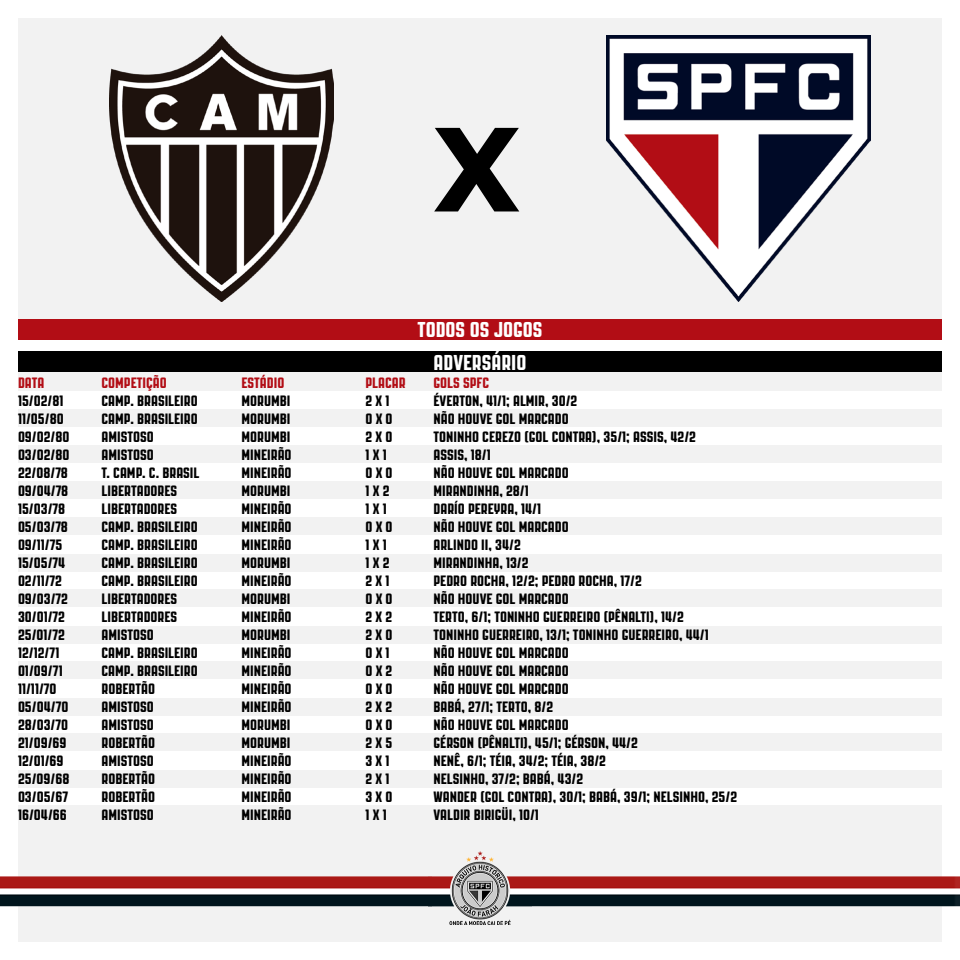
<style>
.page{position:relative;width:960px;height:960px;background:#fff}
.page>*{position:absolute;margin:0;border:0;box-sizing:border-box;transform-origin:0 0}
.t1{font:700 115px "Verdana";color:#000}
.t2{font:21.5px "PAG Revolucion";color:#fff}
.t3{font:15px "PAG Revolucion";color:#000}
.t4{font:15px "PAG Revolucion";color:#b20d15}
</style>
<div class="page">
<div style="left:18px;top:372px;width:924px;height:20px;background:#f2f2f2"></div>
<div style="left:18px;top:391px;width:924px;height:18px;background:#fff"></div>
<div style="left:18px;top:445px;width:924px;height:18px;background:#f2f2f2"></div>
<div style="left:18px;top:589px;width:924px;height:18px;background:#f2f2f2"></div>
<div style="left:18px;top:733px;width:924px;height:18px;background:#f2f2f2"></div>
<div style="left:18px;top:517px;width:924px;height:18px;background:#f2f2f2"></div>
<div style="left:18px;top:661px;width:924px;height:18px;background:#f2f2f2"></div>
<div style="left:18px;top:805px;width:924px;height:18px;background:#f2f2f2"></div>
<div style="left:18px;top:823px;width:924px;height:119px;background:#f2f2f2"></div>
<div style="left:18px;top:409px;width:924px;height:18px;background:#f2f2f2"></div>
<div style="left:18px;top:554px;width:924px;height:18px;background:#f2f2f2"></div>
<div style="left:18px;top:698px;width:924px;height:18px;background:#f2f2f2"></div>
<div style="left:18px;top:481px;width:924px;height:18px;background:#f2f2f2"></div>
<div style="left:18px;top:626px;width:924px;height:18px;background:#f2f2f2"></div>
<div style="left:18px;top:770px;width:924px;height:18px;background:#f2f2f2"></div>
<div style="left:18px;top:18px;width:924px;height:322px;background:#f2f2f2"></div>
<img style="left:0;top:852px;width:960px;height:72px">
<div style="left:18px;top:351px;width:924px;height:21px;background:#000"></div>
<div style="left:18px;top:320px;width:924px;height:20px;background:#b20d15"></div>
<img style="left:607px;top:36px;width:264px;height:266px">
<img style="left:109px;top:36px;width:224px;height:266px">
<h1 class="t1" style="left:433px;top:88px;width:89px">X</h1>
<h2 class="t2" style="left:418px;top:318px;width:126px">TODOS OS JOGOS</h2>
<h2 class="t2" style="left:434px;top:351px;width:94px">ADVERSÁRIO</h2>
<p class="t4" style="left:18px;top:374px;width:28px">DATA</p>
<p class="t4" style="left:102px;top:374px;width:67px">COMPETIÇÃO</p>
<p class="t4" style="left:242px;top:374px;width:44px">ESTÁDIO</p>
<p class="t4" style="left:366px;top:374px;width:42px">PLACAR</p>
<p class="t4" style="left:434px;top:374px;width:57px">GOLS SPFC</p>
<p class="t3" style="left:18px;top:392px;width:47px">15/02/81</p>
<p class="t3" style="left:102px;top:392px;width:98px">CAMP. BRASILEIRO</p>
<p class="t3" style="left:242px;top:392px;width:51px">MORUMBI</p>
<p class="t3" style="left:366px;top:392px;width:26px">2 X 1</p>
<p class="t3" style="left:434px;top:392px;width:145px">ÉVERTON, 41/1; ALMIR, 30/2</p>
<p class="t3" style="left:18px;top:410px;width:47px">11/05/80</p>
<p class="t3" style="left:102px;top:410px;width:98px">CAMP. BRASILEIRO</p>
<p class="t3" style="left:242px;top:410px;width:51px">MORUMBI</p>
<p class="t3" style="left:366px;top:410px;width:29px">0 X 0</p>
<p class="t3" style="left:434px;top:410px;width:137px">NÃO HOUVE GOL MARCADO</p>
<p class="t3" style="left:18px;top:428px;width:53px">09/02/80</p>
<p class="t3" style="left:102px;top:428px;width:54px">AMISTOSO</p>
<p class="t3" style="left:242px;top:428px;width:51px">MORUMBI</p>
<p class="t3" style="left:366px;top:428px;width:28px">2 X 0</p>
<p class="t3" style="left:434px;top:428px;width:264px">TONINHO CEREZO (GOL CONTRA), 35/1; ASSIS, 42/2</p>
<p class="t3" style="left:18px;top:446px;width:53px">03/02/80</p>
<p class="t3" style="left:102px;top:446px;width:54px">AMISTOSO</p>
<p class="t3" style="left:242px;top:446px;width:52px">MINEIRÃO</p>
<p class="t3" style="left:366px;top:446px;width:23px">1 X 1</p>
<p class="t3" style="left:434px;top:446px;width:59px">ASSIS, 18/1</p>
<p class="t3" style="left:18px;top:464px;width:51px">22/08/78</p>
<p class="t3" style="left:102px;top:464px;width:99px">T. CAMP. C. BRASIL</p>
<p class="t3" style="left:242px;top:464px;width:52px">MINEIRÃO</p>
<p class="t3" style="left:366px;top:464px;width:29px">0 X 0</p>
<p class="t3" style="left:434px;top:464px;width:137px">NÃO HOUVE GOL MARCADO</p>
<p class="t3" style="left:18px;top:482px;width:52px">09/04/78</p>
<p class="t3" style="left:102px;top:482px;width:77px">LIBERTADORES</p>
<p class="t3" style="left:242px;top:482px;width:51px">MORUMBI</p>
<p class="t3" style="left:366px;top:482px;width:26px">1 X 2</p>
<p class="t3" style="left:434px;top:482px;width:97px">MIRANDINHA, 28/1</p>
<p class="t3" style="left:18px;top:500px;width:49px">15/03/78</p>
<p class="t3" style="left:102px;top:500px;width:77px">LIBERTADORES</p>
<p class="t3" style="left:242px;top:500px;width:52px">MINEIRÃO</p>
<p class="t3" style="left:366px;top:500px;width:23px">1 X 1</p>
<p class="t3" style="left:434px;top:500px;width:109px">DARÍO PEREYRA, 14/1</p>
<p class="t3" style="left:18px;top:518px;width:52px">05/03/78</p>
<p class="t3" style="left:102px;top:518px;width:98px">CAMP. BRASILEIRO</p>
<p class="t3" style="left:242px;top:518px;width:52px">MINEIRÃO</p>
<p class="t3" style="left:366px;top:518px;width:29px">0 X 0</p>
<p class="t3" style="left:434px;top:518px;width:137px">NÃO HOUVE GOL MARCADO</p>
<p class="t3" style="left:18px;top:536px;width:46px">09/11/75</p>
<p class="t3" style="left:102px;top:536px;width:98px">CAMP. BRASILEIRO</p>
<p class="t3" style="left:242px;top:536px;width:52px">MINEIRÃO</p>
<p class="t3" style="left:366px;top:536px;width:23px">1 X 1</p>
<p class="t3" style="left:434px;top:536px;width:89px">ARLINDO II, 34/2</p>
<p class="t3" style="left:18px;top:554px;width:49px">15/05/74</p>
<p class="t3" style="left:102px;top:554px;width:98px">CAMP. BRASILEIRO</p>
<p class="t3" style="left:242px;top:554px;width:51px">MORUMBI</p>
<p class="t3" style="left:366px;top:554px;width:26px">1 X 2</p>
<p class="t3" style="left:434px;top:554px;width:97px">MIRANDINHA, 13/2</p>
<p class="t3" style="left:18px;top:572px;width:46px">02/11/72</p>
<p class="t3" style="left:102px;top:572px;width:98px">CAMP. BRASILEIRO</p>
<p class="t3" style="left:242px;top:572px;width:52px">MINEIRÃO</p>
<p class="t3" style="left:366px;top:572px;width:26px">2 X 1</p>
<p class="t3" style="left:434px;top:572px;width:210px">PEDRO ROCHA, 12/2; PEDRO ROCHA, 17/2</p>
<p class="t3" style="left:18px;top:590px;width:51px">09/03/72</p>
<p class="t3" style="left:102px;top:590px;width:77px">LIBERTADORES</p>
<p class="t3" style="left:242px;top:590px;width:51px">MORUMBI</p>
<p class="t3" style="left:366px;top:590px;width:29px">0 X 0</p>
<p class="t3" style="left:434px;top:590px;width:137px">NÃO HOUVE GOL MARCADO</p>
<p class="t3" style="left:18px;top:608px;width:49px">30/01/72</p>
<p class="t3" style="left:102px;top:608px;width:77px">LIBERTADORES</p>
<p class="t3" style="left:242px;top:608px;width:52px">MINEIRÃO</p>
<p class="t3" style="left:366px;top:608px;width:28px">2 X 2</p>
<p class="t3" style="left:434px;top:608px;width:252px">TERTO, 6/1; TONINHO GUERREIRO (PÊNALTI), 14/2</p>
<p class="t3" style="left:18px;top:626px;width:48px">25/01/72</p>
<p class="t3" style="left:102px;top:626px;width:54px">AMISTOSO</p>
<p class="t3" style="left:242px;top:626px;width:51px">MORUMBI</p>
<p class="t3" style="left:366px;top:626px;width:28px">2 X 0</p>
<p class="t3" style="left:434px;top:626px;width:277px">TONINHO GUERREIRO, 13/1; TONINHO GUERREIRO, 44/1</p>
<p class="t3" style="left:18px;top:644px;width:43px">12/12/71</p>
<p class="t3" style="left:102px;top:644px;width:98px">CAMP. BRASILEIRO</p>
<p class="t3" style="left:242px;top:644px;width:52px">MINEIRÃO</p>
<p class="t3" style="left:366px;top:644px;width:26px">0 X 1</p>
<p class="t3" style="left:434px;top:644px;width:137px">NÃO HOUVE GOL MARCADO</p>
<p class="t3" style="left:18px;top:662px;width:46px">01/09/71</p>
<p class="t3" style="left:102px;top:662px;width:98px">CAMP. BRASILEIRO</p>
<p class="t3" style="left:242px;top:662px;width:52px">MINEIRÃO</p>
<p class="t3" style="left:366px;top:662px;width:28px">0 X 2</p>
<p class="t3" style="left:434px;top:662px;width:137px">NÃO HOUVE GOL MARCADO</p>
<p class="t3" style="left:18px;top:680px;width:40px">11/11/70</p>
<p class="t3" style="left:102px;top:680px;width:55px">ROBERTÃO</p>
<p class="t3" style="left:242px;top:680px;width:52px">MINEIRÃO</p>
<p class="t3" style="left:366px;top:680px;width:29px">0 X 0</p>
<p class="t3" style="left:434px;top:680px;width:137px">NÃO HOUVE GOL MARCADO</p>
<p class="t3" style="left:18px;top:698px;width:52px">05/04/70</p>
<p class="t3" style="left:102px;top:698px;width:54px">AMISTOSO</p>
<p class="t3" style="left:242px;top:698px;width:52px">MINEIRÃO</p>
<p class="t3" style="left:366px;top:698px;width:28px">2 X 2</p>
<p class="t3" style="left:434px;top:698px;width:121px">BABÁ, 27/1; TERTO, 8/2</p>
<p class="t3" style="left:18px;top:716px;width:52px">28/03/70</p>
<p class="t3" style="left:102px;top:716px;width:54px">AMISTOSO</p>
<p class="t3" style="left:242px;top:716px;width:51px">MORUMBI</p>
<p class="t3" style="left:366px;top:716px;width:29px">0 X 0</p>
<p class="t3" style="left:434px;top:716px;width:137px">NÃO HOUVE GOL MARCADO</p>
<p class="t3" style="left:18px;top:734px;width:50px">21/09/69</p>
<p class="t3" style="left:102px;top:734px;width:55px">ROBERTÃO</p>
<p class="t3" style="left:242px;top:734px;width:51px">MORUMBI</p>
<p class="t3" style="left:366px;top:734px;width:28px">2 X 5</p>
<p class="t3" style="left:434px;top:734px;width:206px">GÉRSON (PÊNALTI), 45/1; GÉRSON, 44/2</p>
<p class="t3" style="left:18px;top:752px;width:47px">12/01/69</p>
<p class="t3" style="left:102px;top:752px;width:54px">AMISTOSO</p>
<p class="t3" style="left:242px;top:752px;width:52px">MINEIRÃO</p>
<p class="t3" style="left:366px;top:752px;width:26px">3 X 1</p>
<p class="t3" style="left:434px;top:752px;width:174px">NENÊ, 6/1; TÉIA, 34/2; TÉIA, 38/2</p>
<p class="t3" style="left:18px;top:770px;width:53px">25/09/68</p>
<p class="t3" style="left:102px;top:770px;width:55px">ROBERTÃO</p>
<p class="t3" style="left:242px;top:770px;width:52px">MINEIRÃO</p>
<p class="t3" style="left:366px;top:770px;width:26px">2 X 1</p>
<p class="t3" style="left:434px;top:770px;width:151px">NELSINHO, 37/2; BABÁ, 43/2</p>
<p class="t3" style="left:18px;top:788px;width:52px">03/05/67</p>
<p class="t3" style="left:102px;top:788px;width:55px">ROBERTÃO</p>
<p class="t3" style="left:242px;top:788px;width:52px">MINEIRÃO</p>
<p class="t3" style="left:366px;top:788px;width:29px">3 X 0</p>
<p class="t3" style="left:434px;top:788px;width:305px">WANDER (GOL CONTRA), 30/1; BABÁ, 39/1; NELSINHO, 25/2</p>
<p class="t3" style="left:18px;top:806px;width:50px">16/04/66</p>
<p class="t3" style="left:102px;top:806px;width:54px">AMISTOSO</p>
<p class="t3" style="left:242px;top:806px;width:52px">MINEIRÃO</p>
<p class="t3" style="left:366px;top:806px;width:23px">1 X 1</p>
<p class="t3" style="left:434px;top:806px;width:107px">VALDIR BIRIGÜI, 10/1</p>
</div>
